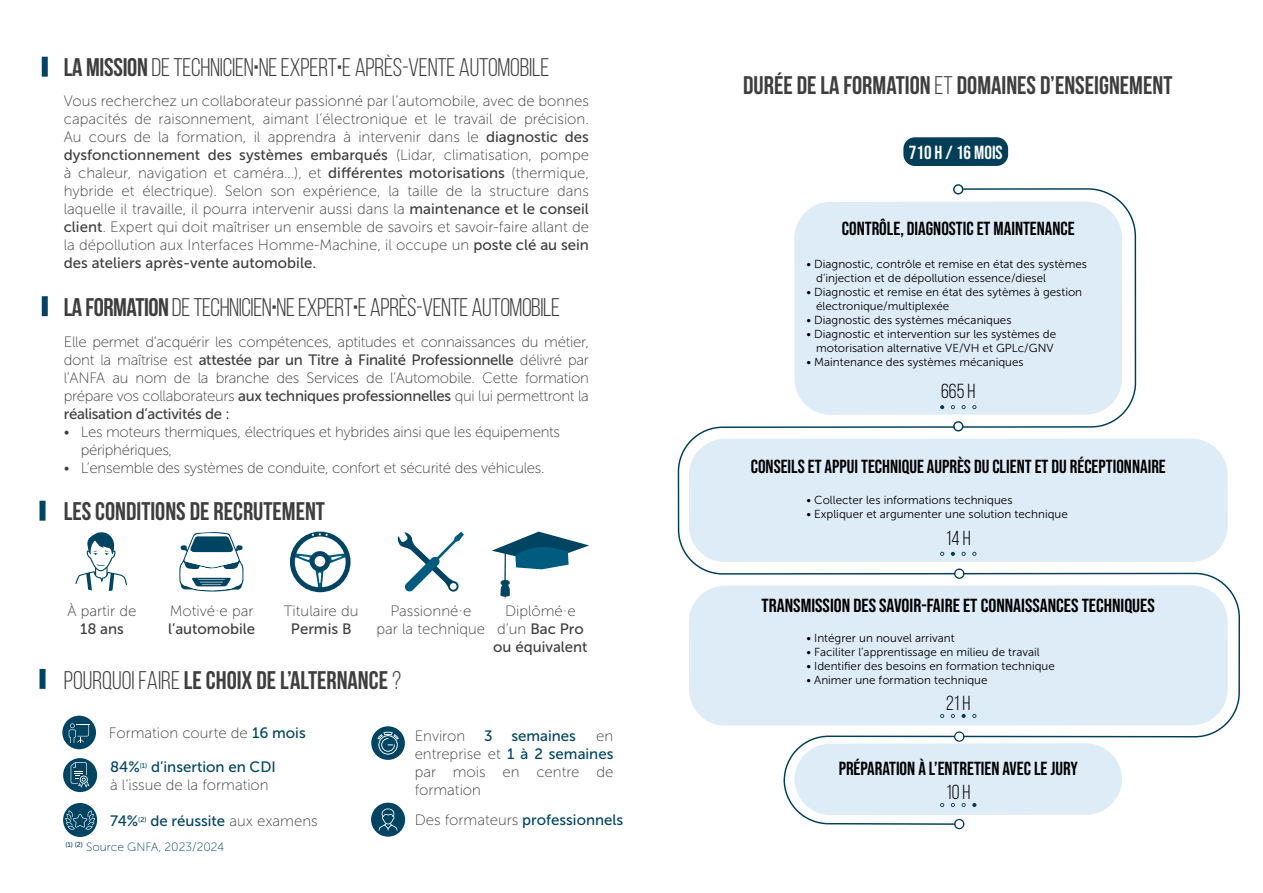
<style>
.page{position:relative;width:1263px;height:893px;background:#fff}
.page>*{position:absolute;margin:0;border:0;box-sizing:border-box;transform-origin:0 0}
.t1{font:25.5px "Bebas Neue";letter-spacing:-.015em;color:#3e3e3f}
.t2{font:700 25.5px "Bebas Neue";color:#3e3e3f}
.t3{font:20.25px "Bebas Neue";color:#000001}
.t4{font:18.9px "Bebas Neue";color:#000001}
.t5{font:18.9px "Bebas Neue";color:#000001;scale:1.05 1}
.t6{font:18.9px "Bebas Neue";color:#fff}
.t7{font:15px/18px "Museo Sans 100";letter-spacing:-.02em;color:#3e3e3f;text-align:justify}
.t8{font:15px/18px "Museo Sans 500";color:#3e3e3f}
.t9{font:15px/18px "Museo Sans 100";color:#3e3e3f;text-align:center}
.t10{font:15px "Museo Sans 500";letter-spacing:-.02em;color:#3e3e3f}
.t11{font:15px "Museo Sans 500";color:#004462}
.t12{font:12px "Museo Sans 100";color:#004462}
.t13{font:11.7px/14px "Museo Sans 300";color:#000001}
.s1{font-weight:700}
.s2{font-style:inherit}
.s3{font-family:"Museo Sans 500"}
.s4{font-family:"Museo Sans 100"}
.s5{font-weight:400}
.s6{font-family:"Museo Sans 500";color:#004462}
.s7{font-family:"Museo Sans 100";color:#3e3e3f}
</style>
<div class="page">
<div style="left:42px;top:57px;width:6px;height:20px;background:#004462"></div>
<div style="left:42px;top:296px;width:6px;height:20px;background:#004462"></div>
<div style="left:40px;top:501px;width:6px;height:20px;background:#004462"></div>
<div style="left:40px;top:669px;width:6px;height:20px;background:#004462"></div>
<div style="left:62px;top:716px;width:34px;height:33px;background:#004462;border-radius:17px"></div>
<svg style="left:69px;top:723px;width:21px;height:20px"></svg>
<div style="left:371px;top:726px;width:34px;height:34px;background:#004462;border-radius:17px"></div>
<svg style="left:377px;top:731px;width:22px;height:23px"></svg>
<div style="left:371px;top:803px;width:34px;height:34px;background:#004462;border-radius:17px"></div>
<svg style="left:378px;top:808px;width:20px;height:23px"></svg>
<div style="left:63px;top:758px;width:34px;height:34px;background:#004462;border-radius:17px"></div>
<svg style="left:71px;top:762px;width:19px;height:26px"></svg>
<svg style="left:678px;top:188px;width:562px;height:637px"></svg>
<div style="left:689px;top:438px;width:539px;height:124px;background:#deecf8;border-radius:36px"></div>
<div style="left:689px;top:585px;width:539px;height:141px;background:#deecf8;border-radius:36px"></div>
<div style="left:794px;top:202px;width:328px;height:213px;background:#deecf8;border-radius:36px"></div>
<svg style="left:953px;top:184px;width:10px;height:11px"></svg>
<div style="left:903px;top:137px;width:105px;height:29px;background:#023e57;border-radius:12px"></div>
<svg style="left:951px;top:405px;width:4px;height:4px"></svg>
<svg style="left:961px;top:405px;width:5px;height:4px"></svg>
<svg style="left:940px;top:405px;width:4px;height:4px"></svg>
<svg style="left:972px;top:405px;width:4px;height:4px"></svg>
<svg style="left:954px;top:568px;width:10px;height:11px"></svg>
<div style="left:955px;top:570px;width:8px;height:7px;background:#fff;border-radius:50%"></div>
<div style="left:794px;top:743px;width:328px;height:72px;background:#deecf8;border-radius:36px"></div>
<svg style="left:954px;top:731px;width:10px;height:11px"></svg>
<svg style="left:954px;top:819px;width:10px;height:10px"></svg>
<div style="left:955px;top:820px;width:8px;height:8px;background:#fff;border-radius:50%"></div>
<svg style="left:953px;top:421px;width:10px;height:10px"></svg>
<div style="left:955px;top:733px;width:8px;height:7px;background:#fff;border-radius:50%"></div>
<svg style="left:951px;top:552px;width:4px;height:4px"></svg>
<svg style="left:961px;top:552px;width:5px;height:4px"></svg>
<svg style="left:940px;top:552px;width:4px;height:4px"></svg>
<svg style="left:972px;top:552px;width:4px;height:4px"></svg>
<svg style="left:951px;top:714px;width:4px;height:4px"></svg>
<svg style="left:940px;top:714px;width:4px;height:4px"></svg>
<svg style="left:961px;top:714px;width:5px;height:4px"></svg>
<svg style="left:972px;top:714px;width:4px;height:4px"></svg>
<svg style="left:951px;top:803px;width:4px;height:4px"></svg>
<svg style="left:940px;top:803px;width:4px;height:4px"></svg>
<svg style="left:961px;top:803px;width:5px;height:4px"></svg>
<svg style="left:972px;top:803px;width:4px;height:4px"></svg>
<div style="left:63px;top:803px;width:34px;height:34px;background:#004462;border-radius:17px"></div>
<svg style="left:65px;top:810px;width:30px;height:20px"></svg>
<svg style="left:75px;top:532px;width:52px;height:59px"></svg>
<svg style="left:179px;top:532px;width:65px;height:59px"></svg>
<svg style="left:290px;top:532px;width:61px;height:60px"></svg>
<svg style="left:398px;top:532px;width:66px;height:60px"></svg>
<svg style="left:492px;top:532px;width:97px;height:68px"></svg>
<h1 class="t1" style="left:64px;top:53px;width:487px"><span class="s1">LA MISSION</span> DE TECHNICIEN<span class="s2">∙</span>NE EXPERT<span class="s2">∙</span>E APRÈS-VENTE AUTOMOBILE</h1>
<p class="t7" style="left:64px;top:92px;width:527px">Vous recherchez un collaborateur passionné par l’automobile, avec de bonnes capacités de raisonnement, aimant l’électronique et le travail de précision.<br>Au cours de la formation, il apprendra à intervenir dans le <span class="s3">diagnostic des</span></p>
<p class="t8" style="left:64px;top:146px;width:527px">dysfonctionnement des systèmes embarqués <span class="s4">(Lidar, climatisation, pompe</span></p>
<p class="t7" style="left:64px;top:164px;width:527px">à chaleur, navigation et caméra…), et <span class="s3">différentes motorisations</span> (thermique, hybride et électrique). Selon son expérience, la taille de la structure dans laquelle il travaille, il pourra intervenir aussi dans la <span class="s3">maintenance et le conseil client</span>. Expert qui doit maîtriser un ensemble de savoirs et savoir-faire allant de la dépollution aux Interfaces Homme-Machine, il occupe un <span class="s3">poste clé au sein</span></p>
<p class="t8" style="left:64px;top:254px;width:254px">des ateliers après-vente automobile.</p>
<h1 class="t1" style="left:64px;top:293px;width:498px"><span class="s1">LA FORMATION</span> DE TECHNICIEN<span class="s2">∙</span>NE EXPERT<span class="s2">∙</span>E APRÈS-VENTE AUTOMOBILE</h1>
<p class="t7" style="left:64px;top:333px;width:527px">Elle permet d’acquérir les compétences, aptitudes et connaissances du métier,</p>
<p class="t10" style="left:64px;top:351px;width:527px"><span class="s4">dont la maîtrise est</span> attestée par un Titre à Finalité Professionnelle <span class="s4">délivré par</span></p>
<p class="t7" style="left:64px;top:369px;width:527px">l’ANFA au nom de la branche des Services de l’Automobile. Cette formation prépare vos collaborateurs <span class="s3">aux techniques professionnelles</span> qui lui permettront la</p>
<p class="t10" style="left:64px;top:405px;width:168px">réalisation d’activités de :</p>
<p class="t7" style="left:81px;top:423px;width:481px;text-indent:-17px">• Les moteurs thermiques, électriques et hybrides ainsi que les équipements périphériques,</p>
<p class="t7" style="left:64px;top:459px;width:482px">• L’ensemble des systèmes de conduite, confort et sécurité des véhicules.</p>
<h1 class="t2" style="left:64px;top:497px;width:263px">LES CONDITIONS DE RECRUTEMENT</h1>
<p class="t9" style="left:68px;top:602px;width:70px">À partir de</p>
<p class="t8" style="left:80px;top:620px;width:45px">18 ans</p>
<p class="t9" style="left:170px;top:602px;width:85px">Motivé·e par</p>
<p class="t8" style="left:168px;top:620px;width:88px">l’automobile</p>
<p class="t9" style="left:284px;top:602px;width:76px">Titulaire du</p>
<p class="t8" style="left:291px;top:620px;width:62px">Permis B</p>
<p class="t9" style="left:376px;top:602px;width:110px">Passionné·e<br>par la technique</p>
<p class="t9" style="left:505px;top:602px;width:72px">Diplômé·e</p>
<p class="t8" style="left:493px;top:620px;width:96px"><span class="s4">d’un</span> Bac Pro ou équivalent</p>
<h1 class="t2" style="left:64px;top:666px;width:339px"><span class="s5">POURQUOI FAIRE</span> LE CHOIX DE L’ALTERNANCE <span class="s5">?</span></h1>
<p class="t9" style="left:109px;top:724px;width:198px">Formation courte de <span class="s6">16 mois</span></p>
<p class="t11" style="left:110px;top:758px;width:167px">84%<sup>(1)</sup> d’insertion en CDI</p>
<p class="t9" style="left:110px;top:776px;width:160px">à l’issue de la formation</p>
<p class="t11" style="left:110px;top:812px;width:209px">74%<sup>(2)</sup> de réussite <span class="s7">aux examens</span></p>
<p class="t12" style="left:65px;top:840px;width:161px"><sup>(1)</sup> <sup>(2)</sup> Source GNFA, 2023/2024</p>
<p class="t9" style="left:415px;top:727px;width:52px">Environ</p>
<p class="t11" style="left:484px;top:727px;width:10px">3</p>
<p class="t11" style="left:511px;top:727px;width:66px">semaines</p>
<p class="t7" style="left:415px;top:727px;width:200px;text-indent:182px">en entreprise et <span class="s6">1 à 2 semaines </span>par mois en centre de formation</p>
<p class="t11" style="left:415px;top:812px;width:210px"><span class="s7">Des formateurs</span> professionnels</p>
<h1 class="t2" style="left:743px;top:71px;width:431px">DURÉE DE LA FORMATION <span class="s5">ET</span> DOMAINES D’ENSEIGNEMENT</h1>
<p class="t6" style="left:909px;top:141px;width:95px">710 H / 16 MOIS</p>
<p class="t4" style="left:842px;top:217px;width:234px">CONTRÔLE, DIAGNOSTIC ET MAINTENANCE</p>
<p class="t13" style="left:816px;top:257px;width:272px;text-indent:-10px">• Diagnostic, contrôle et remise en état des systèmes d’injection et de dépollution essence/diesel</p>
<p class="t13" style="left:816px;top:285px;width:267px;text-indent:-10px">• Diagnostic et remise en état des sytèmes à gestion électronique/multiplexée</p>
<p class="t13" style="left:806px;top:313px;width:207px">• Diagnostic des systèmes mécaniques</p>
<p class="t13" style="left:806px;top:327px;width:251px;text-align:right">• Diagnostic et intervention sur les systèmes de motorisation alternative VE/VH et GPLc/GNV</p>
<p class="t13" style="left:806px;top:355px;width:219px">• Maintenance des systèmes mécaniques</p>
<h2 class="t3" style="left:941px;top:380px;width:36px">665 H</h2>
<p class="t4" style="left:751px;top:455px;width:417px">CONSEILS ET APPUI TECHNIQUE AUPRÈS DU CLIENT ET DU RÉCEPTIONNAIRE</p>
<p class="t13" style="left:806px;top:493px;width:208px">• Collecter les informations techniques</p>
<p class="t13" style="left:806px;top:507px;width:263px">• Expliquer et argumenter une solution technique</p>
<h2 class="t3" style="left:946px;top:527px;width:26px">14 H</h2>
<p class="t5" style="left:762px;top:595px;width:376px">TRANSMISSION DES SAVOIR-FAIRE ET CONNAISSANCES TECHNIQUES</p>
<p class="t13" style="left:806px;top:631px;width:150px">• Intégrer un nouvel arrivant</p>
<p class="t13" style="left:806px;top:645px;width:235px">• Faciliter l’apprentissage en milieu de travail</p>
<p class="t13" style="left:806px;top:659px;width:250px">• Identifier des besoins en formation technique</p>
<p class="t13" style="left:806px;top:673px;width:183px">• Animer une formation technique</p>
<h2 class="t3" style="left:946px;top:692px;width:26px">21 H</h2>
<p class="t4" style="left:839px;top:758px;width:241px">PRÉPARATION À L’ENTRETIEN AVEC LE JURY</p>
<h2 class="t3" style="left:946px;top:781px;width:26px">10 H</h2>
</div>
